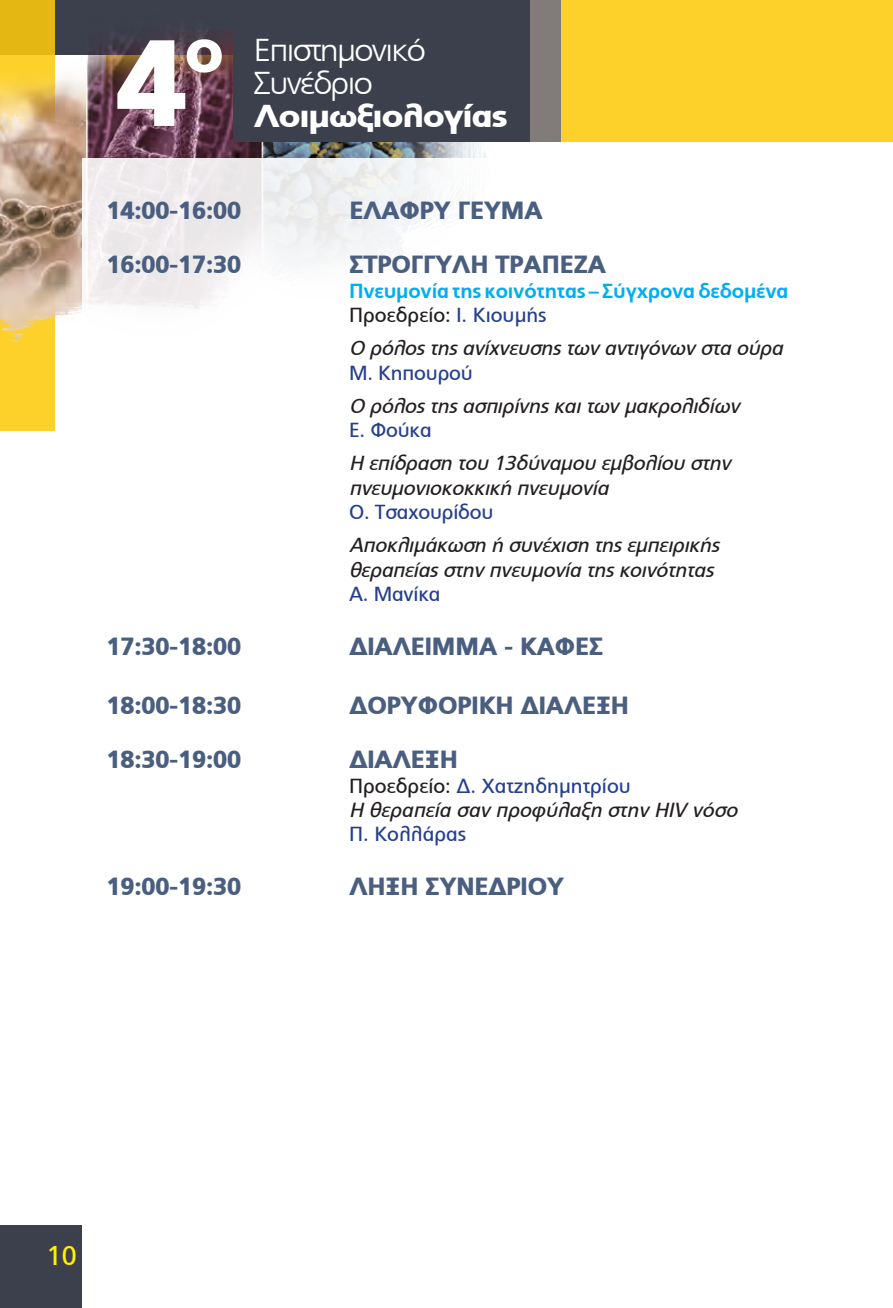
<style>
.page{position:relative;width:893px;height:1308px;background:#fff}
.page>*{position:absolute;margin:0;border:0;box-sizing:border-box;transform-origin:0 0}
.t1{font:900 122.62px "PF Catalog";color:#fff}
.t2{font:900 61.88px "PF Catalog";color:#fff}
.t3{font:300 31.5px/33.1px "PF Catalog";letter-spacing:-.05em;color:#fff;scale:1.09 1}
.t4{font:900 31.5px "PF Catalog";letter-spacing:-.05em;color:#fff;scale:1.09 1}
.t5{font:27px "PF Catalog";color:#fff101}
.t6{font:900 24.75px "PF Catalog";letter-spacing:-.03em;color:#4a5e7f}
.t7{font:italic 20.25px/24.3px "PF Catalog";color:#231f20}
.t8{font:700 20.25px/24.3px "PF Catalog";letter-spacing:-.01em;color:#00aeef}
.t9{font:20.25px "PF Catalog";letter-spacing:-.01em;color:#253f8e}
.s1{font-weight:400;color:#231f20}
.s2{font-weight:400;color:#253f8e}
.s3{font-style:normal}
.s4{font-style:normal;color:#253f8e}
</style>
<div class="page">
<div style="left:107px;top:0;width:786px;height:141px;background:#fed12a"></div>
<div style="left:0;top:0;width:55px;height:430px;background:#fed12a"></div>
<div style="left:0;top:1225px;width:82px;height:82px;background:#3c404d"></div>
<img style="left:0;top:0;width:570px;height:342px">
<div style="left:82px;top:158px;width:729px;height:1067px;background:#fff"></div>
<div style="left:233px;top:0;width:296px;height:141px;background:#3c404d"></div>
<h2 class="t2" style="left:184px;top:14px;width:42px">ο</h2>
<h1 class="t1" style="left:115px;top:11px;width:75px">4</h1>
<h3 class="t3" style="left:254px;top:34px;width:159px">Επιστημονικό<br>Συνέδριο</h3>
<h3 class="t4" style="left:254px;top:98px;width:235px">Λοιμωξιολογίας</h3>
<p class="t6" style="left:106px;top:196px;width:137px">14:00-16:00</p>
<p class="t6" style="left:349px;top:196px;width:195px">ΕΛΑΦΡΥ ΓΕΥΜΑ</p>
<p class="t6" style="left:106px;top:250px;width:137px">16:00-17:30</p>
<p class="t6" style="left:349px;top:250px;width:259px">ΣΤΡΟΓΓΥΛΗ ΤΡΑΠΕΖΑ</p>
<p class="t8" style="left:349px;top:278px;width:441px">Πνευμονία της κοινότητας – Σύγχρονα δεδομένα<br><span class="s1">Προεδρείο:</span> <span class="s2">Ι. Κιουμής</span></p>
<p class="t7" style="left:349px;top:336px;width:440px">Ο ρόλοςτηςανίχνευσηςτων αντιγόνων στα ούρα</p>
<p class="t9" style="left:349px;top:361px;width:125px">Μ. Κηπουρού</p>
<p class="t7" style="left:349px;top:394px;width:397px">Ο ρόλοςτηςασπιρίνηςκαιτων μακρολιδίων</p>
<p class="t9" style="left:349px;top:418px;width:84px">Ε. Φούκα</p>
<p class="t7" style="left:349px;top:451px;width:388px">Η επίδραση του 13δύναμου εμβολίου στην πνευμονιοκοκκική πνευμονία</p>
<p class="t9" style="left:349px;top:500px;width:146px">Ο. Τσαχουρίδου</p>
<p class="t7" style="left:349px;top:533px;width:377px">Αποκλιμάκωση ή συνέχιση τηςεμπειρικής θεραπείαςστην πνευμονία τηςκοινότητας</p>
<p class="t9" style="left:349px;top:582px;width:93px">Α. Μανίκα</p>
<p class="t6" style="left:106px;top:632px;width:137px">17:30-18:00</p>
<p class="t6" style="left:349px;top:632px;width:256px">ΔΙΑΛΕΙΜΜΑ - ΚΑΦΕΣ</p>
<p class="t6" style="left:106px;top:691px;width:137px">18:00-18:30</p>
<p class="t6" style="left:349px;top:691px;width:282px">ΔΟΡΥΦΟΡΙΚΗ ΔΙΑΛΕΞΗ</p>
<p class="t6" style="left:106px;top:745px;width:137px">18:30-19:00</p>
<p class="t6" style="left:349px;top:745px;width:111px">ΔΙΑΛΕΞΗ</p>
<p class="t7" style="left:349px;top:774px;width:395px"><span class="s3">Προεδρείο:</span> <span class="s4">Δ. Χατζηδημητρίου<br></span>Η θεραπεία σαν προφύλαξη στην HIV νόσο</p>
<p class="t9" style="left:349px;top:822px;width:119px">Π. Κολλάρας</p>
<p class="t6" style="left:106px;top:872px;width:137px">19:00-19:30</p>
<p class="t6" style="left:349px;top:872px;width:217px">ΛΗΞΗ ΣΥΝΕΔΡΙΟΥ</p>
<h3 class="t5" style="left:47px;top:1239px;width:32px">10</h3>
</div>
